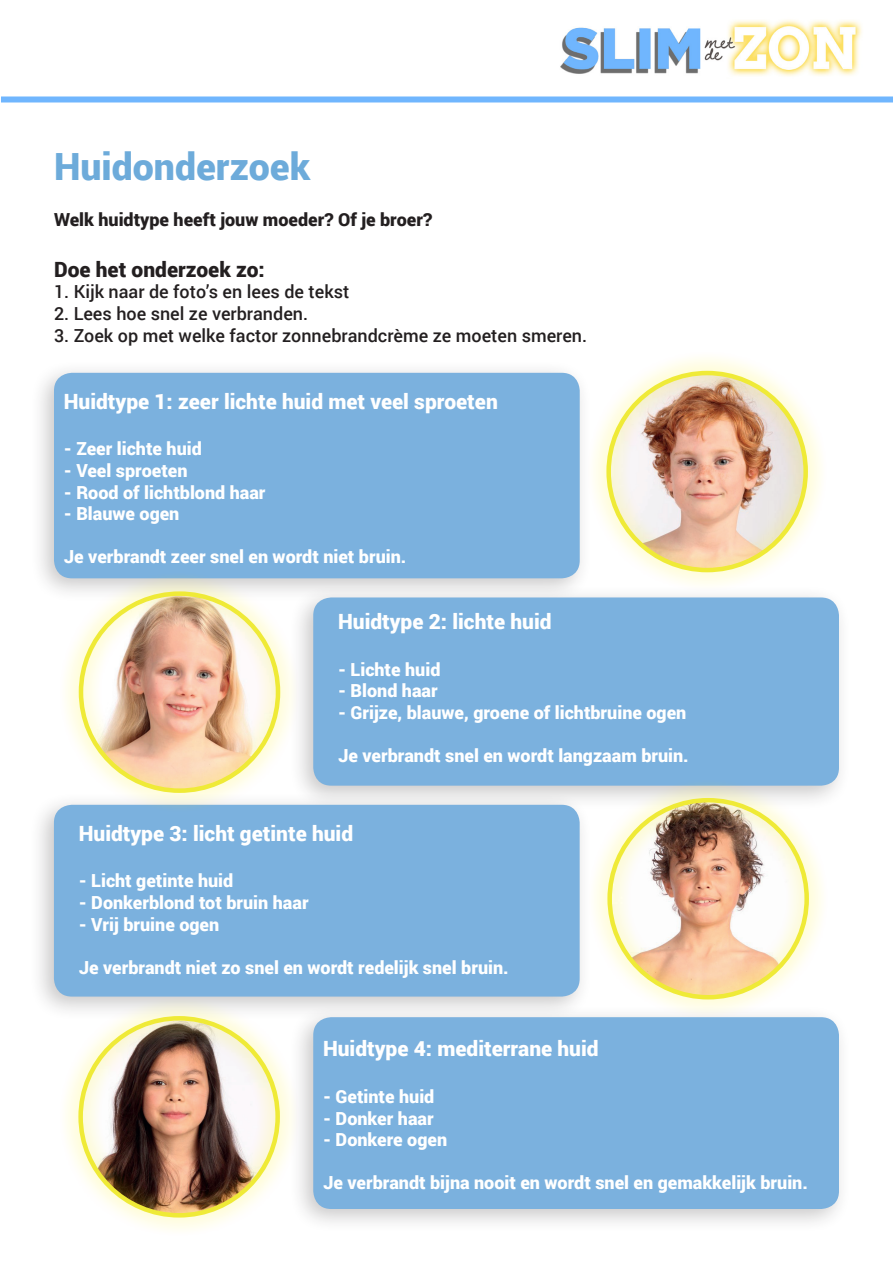
<style>
.page{position:relative;width:893px;height:1263px;background:#fff}
.page>*{position:absolute;margin:0;border:0;box-sizing:border-box;transform-origin:0 0}
.t1{font:900 37.5px "Roboto";color:#6dabda}
.t2{font:900 21px "Roboto";color:#fff}
.t3{font:900 21px "Roboto";color:#231f20}
.t4{font:900 18px "Roboto";color:#fff}
.t5{font:500 18px "Roboto";color:#231f20}
.t6{font:900 18px "Roboto";color:#231f20}
</style>
<div class="page">
<img style="left:560px;top:20px;width:302px;height:56px">
<div style="left:1px;top:96px;width:892px;height:6px;background:#70b6fe"></div>
<div style="left:29px;top:360px;width:564px;height:243px;background:#231f20;opacity:.25"></div>
<div style="left:54px;top:373px;width:526px;height:205px;background:#7bb1de;border-radius:18px"></div>
<div style="left:289px;top:585px;width:563px;height:226px;background:#231f20;opacity:.25"></div>
<div style="left:313px;top:597px;width:526px;height:189px;background:#7bb1de;border-radius:18px"></div>
<div style="left:29px;top:792px;width:564px;height:229px;background:#231f20;opacity:.25"></div>
<div style="left:54px;top:805px;width:526px;height:191px;background:#7bb1de;border-radius:18px"></div>
<div style="left:289px;top:1004px;width:563px;height:229px;background:#231f20;opacity:.25"></div>
<div style="left:313px;top:1017px;width:526px;height:192px;background:#7bb1de;border-radius:18px"></div>
<div style="left:587px;top:351px;width:240px;height:241px;background:#fff101;opacity:.75"></div>
<div style="left:606px;top:371px;width:202px;height:201px;border:4px solid #efea37;border-radius:50%"></div>
<div style="left:59px;top:572px;width:241px;height:240px;background:#fff101;opacity:.75"></div>
<div style="left:79px;top:591px;width:201px;height:202px;border:4px solid #efea37;border-radius:50%"></div>
<div style="left:588px;top:778px;width:240px;height:241px;background:#fff101;opacity:.75"></div>
<div style="left:607px;top:798px;width:202px;height:201px;border:4px solid #efea37;border-radius:50%"></div>
<div style="left:59px;top:996px;width:240px;height:241px;background:#fff101;opacity:.75"></div>
<div style="left:78px;top:1016px;width:202px;height:201px;border:4px solid #efea37;border-radius:50%"></div>
<p class="t1" style="left:54px;top:140px;width:258px">Huidonderzoek</p>
<p class="t6" style="left:54px;top:207px;width:380px">Welk huidtype heeft jouw moeder? Of je broer?</p>
<p class="t3" style="left:54px;top:255px;width:212px">Doe het onderzoek zo:</p>
<p class="t5" style="left:54px;top:279px;width:297px">1. Kijk naar de foto’s en lees de tekst</p>
<p class="t5" style="left:54px;top:301px;width:256px">2. Lees hoe snel ze verbranden.</p>
<p class="t5" style="left:54px;top:323px;width:535px">3. Zoek op met welke factor zonnebrandcrème ze moeten smeren.</p>
<p class="t2" style="left:64px;top:386px;width:435px">Huidtype 1: zeer lichte huid met veel sproeten</p>
<p class="t4" style="left:64px;top:436px;width:140px">- Zeer lichte huid</p>
<p class="t4" style="left:64px;top:458px;width:125px">- Veel sproeten</p>
<p class="t4" style="left:64px;top:479px;width:203px">- Rood of lichtblond haar</p>
<p class="t4" style="left:64px;top:501px;width:117px">- Blauwe ogen</p>
<p class="t4" style="left:64px;top:544px;width:344px">Je verbrandt zeer snel en wordt niet bruin.</p>
<p class="t2" style="left:338px;top:607px;width:215px">Huidtype 2: lichte huid</p>
<p class="t4" style="left:338px;top:657px;width:104px">- Lichte huid</p>
<p class="t4" style="left:338px;top:678px;width:101px">- Blond haar</p>
<p class="t4" style="left:338px;top:700px;width:350px">- Grijze, blauwe, groene of lichtbruine ogen</p>
<p class="t4" style="left:338px;top:743px;width:352px">Je verbrandt snel en wordt langzaam bruin.</p>
<p class="t2" style="left:79px;top:818px;width:276px">Huidtype 3: licht getinte huid</p>
<p class="t4" style="left:79px;top:868px;width:156px">- Licht getinte huid</p>
<p class="t4" style="left:79px;top:890px;width:231px">- Donkerblond tot bruin haar</p>
<p class="t4" style="left:79px;top:911px;width:142px">- Vrij bruine ogen</p>
<p class="t4" style="left:79px;top:955px;width:431px">Je verbrandt niet zo snel en wordt redelijk snel bruin.</p>
<p class="t2" style="left:323px;top:1034px;width:277px">Huidtype 4: mediterrane huid</p>
<p class="t4" style="left:323px;top:1084px;width:113px">- Getinte huid</p>
<p class="t4" style="left:323px;top:1105px;width:112px">- Donker haar</p>
<p class="t4" style="left:323px;top:1127px;width:126px">- Donkere ogen</p>
<p class="t4" style="left:323px;top:1170px;width:486px">Je verbrandt bijna nooit en wordt snel en gemakkelijk bruin.</p>
</div>
